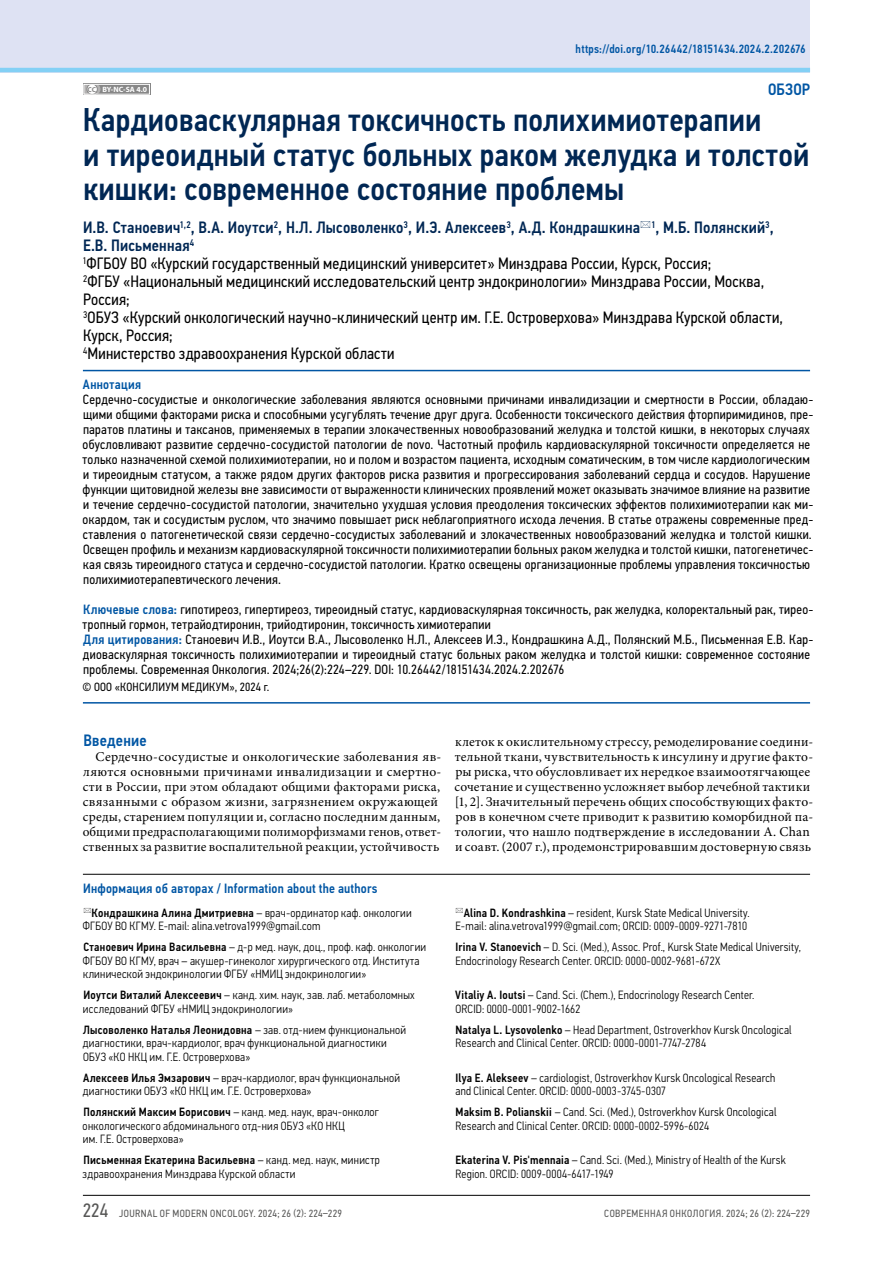
<style>
.page{position:relative;width:893px;height:1263px;background:#fff}
.page>*{position:absolute;margin:0;border:0;box-sizing:border-box;transform-origin:0 0}
.t1{font:500 33px/34.5px "Eco Vector Cond";letter-spacing:.005em;color:#002754}
.t2{font:16.5px/18px "Eco Vector Cond";letter-spacing:.01em;color:#000}
.t3{font:500 16.5px "Eco Vector Cond";letter-spacing:.01em;color:#0056a4}
.t4{font:13.5px/15px "Eco Vector Cond";letter-spacing:.02em;color:#000}
.t5{font:13.5px/14.9px "Minion Pro";letter-spacing:.02em;color:#000}
.t6{font:500 13.5px "Eco Vector Cond";letter-spacing:.02em;color:#0056a4}
.t7{font:300 12px/13.5px "Eco Vector Cond";letter-spacing:.02em;color:#000}
.t8{font:500 12px "Eco Vector Cond";letter-spacing:.015em;color:#0056a4}
.t9{font:12px "Eco Vector Cond";letter-spacing:.02em;color:#000}
.t10{font:10.5px "Eco Vector Cond";letter-spacing:.04em;color:#575756}
.t11{font:700 7.65px "Myriad Pro";color:#fff}
.s1{font-size:7.2px;color:#878787}
.s2{font-weight:500;color:#002754}
.s3{font-weight:500;color:#0056a4}
.s4{font-weight:500}
.s5{font-size:19.5px}
</style>
<div class="page">
<div style="left:0;top:0;width:810px;height:72px;background:#dee2f3"></div>
<div style="left:83px;top:84px;width:67px;height:11px;background:#878787"></div>
<svg style="left:85px;top:86px;width:3px;height:7px"></svg>
<div style="left:91px;top:84px;width:10px;height:10px;background:#b3b2b2;border-radius:50%"></div>
<div style="left:87px;top:84px;width:10px;height:10px;background:#fff;border-radius:50%"></div>
<div style="left:87px;top:84px;width:11px;height:11px;border:1px solid #878787;border-radius:50%"></div>
<div style="left:83px;top:84px;width:67px;height:11px;border:1px solid #fff"></div>
<hr style="left:0;top:68px;width:810px;height:4px;background:#83d0f5">
<hr style="left:83px;top:1195px;width:727px;height:1px;background:#000">
<hr style="left:83px;top:370px;width:727px;height:1px;background:#0056a4">
<hr style="left:83px;top:702px;width:727px;height:1px;background:#0056a4">
<hr style="left:83px;top:874px;width:355px;height:1px;background:#000">
<svg style="left:438px;top:874px;width:17px;height:1px"></svg>
<hr style="left:455px;top:874px;width:355px;height:1px;background:#000">
<p class="t11" style="left:88px;top:84px;width:61px"><span class="s1">CC</span> BY-NC-SA 4.0</p>
<p class="t8" style="left:576px;top:42px;width:232px">https://doi.org/10.26442/18151434.2024.2.202676</p>
<p class="t3" style="left:768px;top:80px;width:44px">ОБЗОР</p>
<h1 class="t1" style="left:83px;top:103px;width:728px">Кардиоваскулярная токсичность полихимиотерапии<br>и тиреоидный статус больных раком желудка и толстой кишки: современное состояние проблемы</h1>
<p class="t2" style="left:83px;top:219px;width:702px"><span class="s2">И.В. Станоевич</span><sup>1,2</sup><span class="s2">, В.А. Иоутси</span><sup>2</sup><span class="s2">, Н.Л. Лысоволенко</span><sup>3</sup><span class="s2">, И.Э. Алексеев</span><sup>3</sup><span class="s2">, А.Д. Кондрашкина</span> <sup>1</sup><span class="s2">, М.Б. Полянский</span><sup>3</sup><span class="s2">, Е.В. Письменная</span><sup>4<br></sup><sup>1</sup>ФГБОУ ВО «Курский государственный медицинский университет» Минздрава России, Курск, Россия;<br><sup>2</sup>ФГБУ «Национальный медицинский исследовательский центр эндокринологии» Минздрава России, Москва, Россия;<br><sup>3</sup>ОБУЗ «Курский онкологический научно-клинический центр им. Г.Е. Островерхова» Минздрава Курской области, Курск, Россия;<br><sup>4</sup>Министерство здравоохранения Курской области</p>
<p class="t6" style="left:83px;top:376px;width:60px">Аннотация</p>
<p class="t4" style="left:83px;top:392px;width:732px">Сердечно-сосудистые и онкологические заболевания являются основными причинами инвалидизации и смертности в России, обладаю&shy;щими общими факторами риска и способными усугублять течение друг друга. Особенности токсического действия фторпиримидинов, пре&shy;паратов платины и таксанов, применяемых в терапии злокачественных новообразований желудка и толстой кишки, в некоторых случаях обусловливают развитие сердечно-сосудистой патологии de novo. Частотный профиль кардиоваскулярной токсичности определяется не только назначенной схемой полихимиотерапии, но и полом и возрастом пациента, исходным соматическим, в том числе кардиологическим и тиреоидным статусом, а также рядом других факторов риска развития и прогрессирования заболеваний сердца и сосудов. Нарушение функции щитовидной железы вне зависимости от выраженности клинических проявлений может оказывать значимое влияние на развитие и течение сердечно-сосудистой патологии, значительно ухудшая условия преодоления токсических эффектов полихимиотерапии как ми&shy;окардом, так и сосудистым руслом, что значимо повышает риск неблагоприятного исхода лечения. В статье отражены современные пред&shy;ставления о патогенетической связи сердечно-сосудистых заболеваний и злокачественных новообразований желудка и толстой кишки.<br>Освещен профиль и механизм кардиоваскулярной токсичности полихимиотерапии больных раком желудка и толстой кишки, патогенетичес&shy;кая связь тиреоидного статуса и сердечно-сосудистой патологии. Кратко освещены организационные проблемы управления токсичностью полихимиотерапевтического лечения.</p>
<p class="t4" style="left:83px;top:602px;width:732px"><span class="s3">Ключевые слова:</span> гипотиреоз, гипертиреоз, тиреоидный статус, кардиоваскулярная токсичность, рак желудка, колоректальный рак, тирео&shy;тропный гормон, тетрайодтиронин, трийодтиронин, токсичность химиотерапии<br><span class="s3">Для цитирования:</span> Станоевич И.В., Иоутси В.А., Лысоволенко Н.Л., Алексеев И.Э., Кондрашкина А.Д., Полянский М.Б., Письменная Е.В. Кар&shy;диоваскулярная токсичность полихимиотерапии и тиреоидный статус больных раком желудка и толстой кишки: современное состояние проблемы. Современная Онкология. 2024;26(2):224–229. DOI: 10.26442/18151434.2024.2.202676</p>
<p class="t9" style="left:83px;top:680px;width:188px">© ООО «КОНСИЛИУМ МЕДИКУМ», 2024 г.</p>
<p class="t3" style="left:84px;top:731px;width:65px">Введение</p>
<p class="t5" style="left:83px;top:750px;width:360px;text-indent:13px">Сердечно-сосудистые и онкологические заболевания яв&shy;ляются основными причинами инвалидизации и смертно&shy;сти в России, при этом обладают общими факторами риска, связанными с образом жизни, загрязнением окружающей среды, старением популяции и, согласно последним данным, общими предрасполагающими полиморфизмами генов, ответ&shy;ственных за развитие воспалительной реакции, устойчивость</p>
<p class="t5" style="left:454px;top:735px;width:360px">клеток к окислительному стрессу, ремоделирование соедини&shy;тельной ткани, чувствительность к инсулину и другие факто&shy;ры риска, что обусловливает их нередкое взаимоотягчающее сочетание и существенно усложняет выбор лечебной тактики [1, 2]. Значительный перечень общих способствующих факто&shy;ров в конечном счете приводит к развитию коморбидной па&shy;тологии, что нашло подтверждение в исследовании A. Chan и соавт. (2007 г.), продемонстрировавшим достоверную связь</p>
<p class="t6" style="left:83px;top:880px;width:296px">Информация об авторах / Information about the authors</p>
<p class="t7" style="left:83px;top:906px;width:330px;text-indent:9px"><span class="s4">Кондрашкина Алина Дмитриевна</span> – врач-ординатор каф. онкологии<br>ФГБОУ ВО КГМУ. E-mail: alina.vetrova1999@gmail.com</p>
<p class="t7" style="left:456px;top:906px;width:296px;text-align:right"><span class="s4">Alina D. Kondrashkina</span> – resident, Kursk State Medical University.<br>E-mail: alina.vetrova1999@gmail.com; ORCID: 0009-0009-9271-7810</p>
<p class="t7" style="left:83px;top:940px;width:345px"><span class="s4">Cтаноевич Ирина Васильевна</span> – д-р мед. наук, доц., проф. каф. онкологии<br>ФГБОУ ВО КГМУ, врач – акушер-гинеколог хирургического отд. Института клинической эндокринологии ФГБУ «НМИЦ эндокринологии»</p>
<p class="t7" style="left:456px;top:940px;width:347px"><span class="s4">Irina V. Stanoevich</span> – D. Sci. (Med.), Assoc. Prof., Kursk State Medical University,<br>Endocrinology Research Center. ORCID: 0000-0002-9681-672X</p>
<p class="t7" style="left:83px;top:988px;width:333px"><span class="s4">Иоутси Виталий Алексеевич</span> – канд. хим. наук, зав. лаб. метаболомных исследований ФГБУ «НМИЦ эндокринологии»</p>
<p class="t7" style="left:455px;top:988px;width:301px"><span class="s4">Vitaliy A. Ioutsi</span> – Cand. Sci. (Chem.), Endocrinology Research Center.<br>ORCID: 0000-0001-9002-1662</p>
<p class="t7" style="left:83px;top:1023px;width:325px"><span class="s4">Лысоволенко Наталья Леонидовна</span> – зав. отд-нием функциональной диагностики, врач-кардиолог, врач функциональной диагностики<br>ОБУЗ «КО НКЦ им. Г.Е. Островерхова»</p>
<p class="t7" style="left:456px;top:1023px;width:338px"><span class="s4">Natalya L. Lysovolenko</span> – Head Department, Ostroverkhov Kursk Oncological<br>Research and Clinical Center. ORCID: 0000-0001-7747-2784</p>
<p class="t7" style="left:83px;top:1071px;width:319px"><span class="s4">Алексеев Илья Эмзарович</span> – врач-кардиолог, врач функциональной диагностики ОБУЗ «КО НКЦ им. Г.Е. Островерхова»</p>
<p class="t7" style="left:455px;top:1071px;width:321px"><span class="s4">Ilya E. Alekseev</span> – cardiologist, Ostroverkhov Kursk Oncological Research and Clinical Center. ORCID: 0000-0003-3745-0307</p>
<p class="t7" style="left:83px;top:1105px;width:298px"><span class="s4">Полянский Максим Борисович</span> – канд. мед. наук, врач-онколог онкологического абдоминального отд-ния ОБУЗ «КО НКЦ<br>им. Г.Е. Островерхова»</p>
<p class="t7" style="left:456px;top:1105px;width:322px"><span class="s4">Maksim B. Polianskii</span> – Cand. Sci. (Med.), Ostroverkhov Kursk Oncological<br>Research and Clinical Center. ORCID: 0000-0002-5996-6024</p>
<p class="t7" style="left:83px;top:1153px;width:299px"><span class="s4">Письменная Екатерина Васильевна</span> – канд. мед. наук, министр здравоохранения Минздрава Курской области</p>
<p class="t7" style="left:456px;top:1153px;width:332px"><span class="s4">Ekaterina V. Pis'mennaia</span> – Cand. Sci. (Med.), Ministry of Health of the Kursk<br>Region. ORCID: 0009-0004-6417-1949</p>
<p class="t10" style="left:83px;top:1208px;width:261px"><span class="s5">224</span> JOURNAL OF MODERN ONCOLOGY. 2024; 26 (2): 224–229</p>
<p class="t10" style="left:604px;top:1208px;width:207px">СОВРЕМЕННАЯ ОНКОЛОГИЯ. 2024; 26 (2): 224–229</p>
</div>
